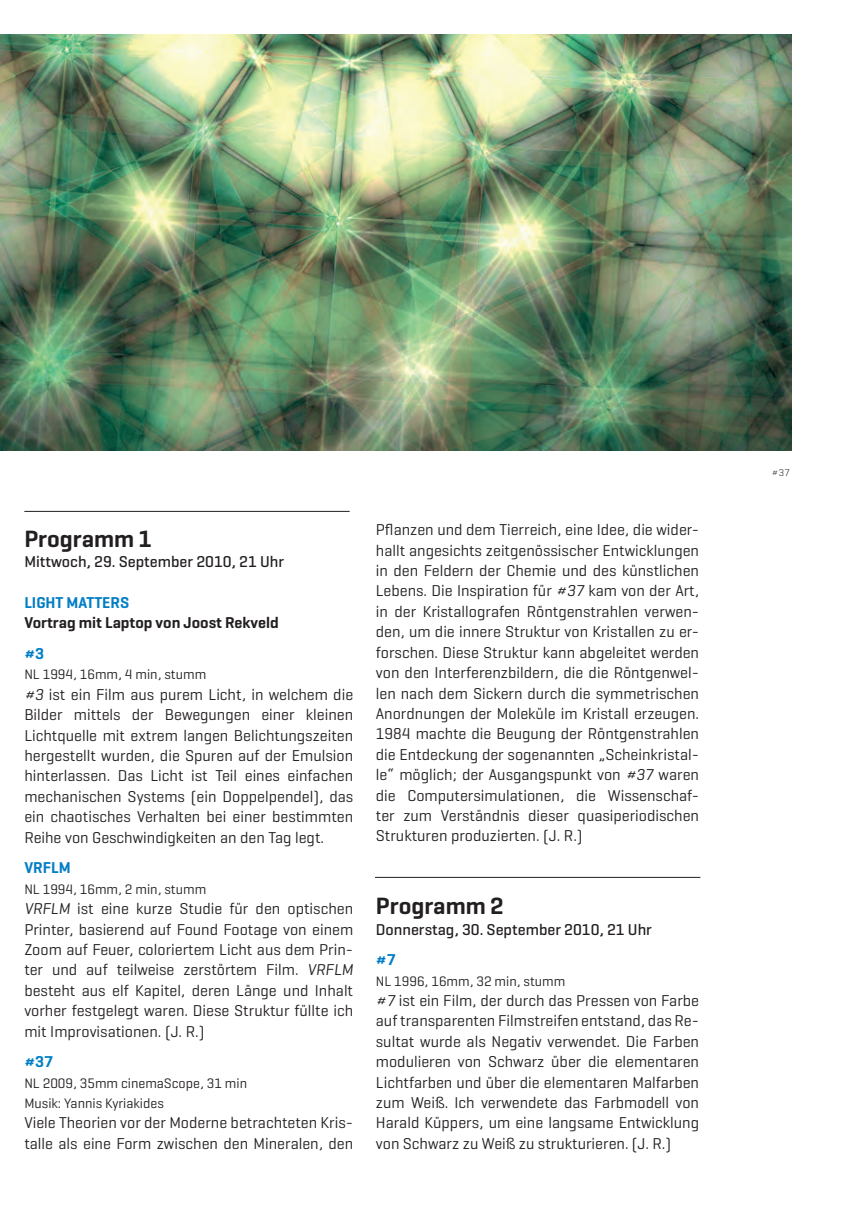
<style>
.page{position:relative;width:851px;height:1211px;background:#fff}
.page>*{position:absolute;margin:0;border:0;box-sizing:border-box;transform-origin:0 0}
.t1{font:600 24px "Geogrotesque";color:#231f20}
.t2{font:16px/20.4px "Geogrotesque";color:#231f20;text-align:justify}
.t3{font:500 16px "Geogrotesque";color:#231f20}
.t4{font:600 16px "Geogrotesque";color:#231f20}
.t5{font:600 16px "Geogrotesque";color:#007ec5}
.t6{font:14px/20.4px "Geogrotesque";color:#231f20}
.t7{font:300 10px "Geogrotesque";color:#231f20}
</style>
<div class="page">
<img style="left:0;top:35px;width:791px;height:416px">
<hr style="left:24px;top:511px;width:326px;height:1px;background:#231f20">
<hr style="left:375px;top:877px;width:325px;height:1px;background:#231f20">
<h1 class="t1" style="left:24px;top:530px;width:129px">Programm 1</h1>
<p class="t3" style="left:24px;top:556px;width:261px">Mittwoch, 29. September 2010, 21 Uhr</p>
<p class="t5" style="left:24px;top:597px;width:106px">LIGHT MATTERS</p>
<p class="t4" style="left:24px;top:617px;width:256px">Vortrag mit Laptop von Joost Rekveld</p>
<p class="t5" style="left:24px;top:648px;width:21px">#3</p>
<p class="t6" style="left:24px;top:666px;width:183px">NL 1994, 16mm, 4 min, stumm</p>
<p class="t2" style="left:24px;top:686px;width:330px">#3 ist ein Film aus purem Licht, in welchem die Bilder mittels der Bewegungen einer kleinen Lichtquelle mit extrem langen Belichtungszeiten hergestellt wurden, die Spuren auf der Emulsion hinterlassen. Das Licht ist Teil eines einfachen mechanischen Systems (ein Doppelpendel), das ein chaotisches Verhalten bei einer bestimmten Reihe von Geschwindigkeiten an den Tag legt.</p>
<p class="t5" style="left:24px;top:862px;width:48px">VRFLM</p>
<p class="t6" style="left:24px;top:880px;width:183px">NL 1994, 16mm, 2 min, stumm</p>
<p class="t2" style="left:24px;top:900px;width:332px">VRFLM ist eine kurze Studie für den optischen Printer, basierend auf Found Footage von einem Zoom auf Feuer, coloriertem Licht aus dem Prin&shy;ter und auf teilweise zerstörtem Film. VRFLM besteht aus elf Kapitel, deren Länge und Inhalt vorher festgelegt waren. Diese Struktur füllte ich mit Improvisationen. (J. R.)</p>
<p class="t5" style="left:24px;top:1056px;width:30px">#37</p>
<p class="t6" style="left:24px;top:1074px;width:224px">NL 2009, 35mm cinemaScope, 31 min<br>Musik: Yannis Kyriakides</p>
<p class="t2" style="left:24px;top:1114px;width:330px">Viele Theorien vor der Moderne betrachteten Kris&shy;talle als eine Form zwischen den Mineralen, den</p>
<p class="t2" style="left:376px;top:521px;width:325px">Pflanzen und dem Tierreich, eine Idee, die wider&shy;hallt angesichts zeitgenössischer Entwicklungen in den Feldern der Chemie und des künstlichen Lebens. Die Inspiration für #37 kam von der Art, in der Kristallografen Röntgenstrahlen verwen&shy;den, um die innere Struktur von Kristallen zu er&shy;forschen. Diese Struktur kann abgeleitet werden von den Interferenzbildern, die die Röntgenwel&shy;len nach dem Sickern durch die symmetrischen Anordnungen der Moleküle im Kristall erzeugen.<br>1984 machte die Beugung der Röntgenstrahlen die Entdeckung der sogenannten „Scheinkristal&shy;le“ möglich; der Ausgangspunkt von #37 waren die Computersimulationen, die Wissenschaf&shy;ter zum Verständnis dieser quasiperiodischen Strukturen produzierten. (J. R.)</p>
<h1 class="t1" style="left:376px;top:897px;width:129px">Programm 2</h1>
<p class="t3" style="left:376px;top:923px;width:278px">Donnerstag, 30. September 2010, 21 Uhr</p>
<p class="t5" style="left:376px;top:954px;width:21px">#7</p>
<p class="t6" style="left:376px;top:972px;width:191px">NL 1996, 16mm, 32 min, stumm</p>
<p class="t2" style="left:376px;top:992px;width:325px">#7 ist ein Film, der durch das Pressen von Farbe auf transparenten Filmstreifen entstand, das Re&shy;sultat wurde als Negativ verwendet. Die Farben modulieren von Schwarz über die elementaren Lichtfarben und über die elementaren Malfarben zum Weiß. Ich verwendete das Farbmodell von Harald Küppers, um eine langsame Entwicklung von Schwarz zu Weiß zu strukturieren. (J. R.)</p>
<p class="t7" style="left:772px;top:469px;width:19px">#37</p>
</div>
